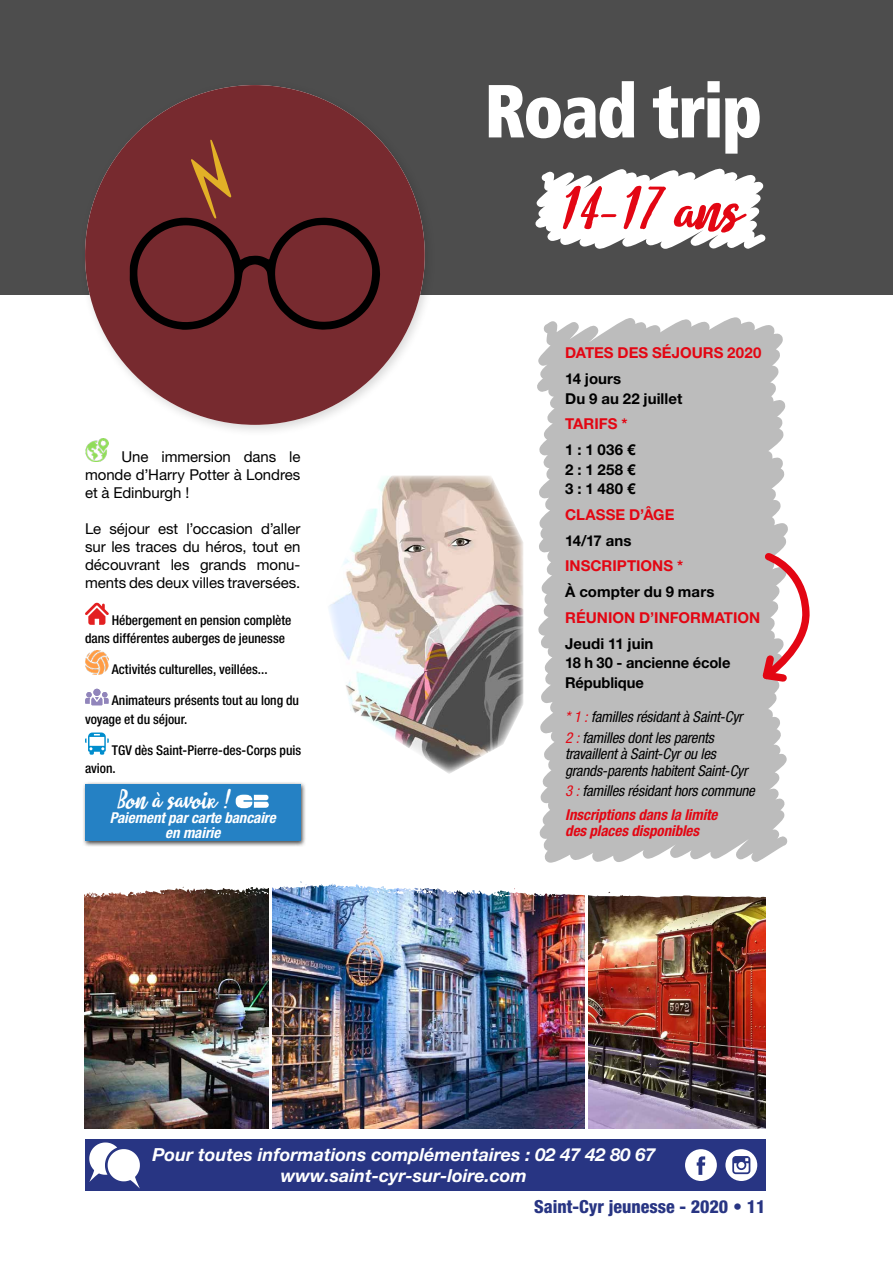
<style>
.page{position:relative;width:893px;height:1276px;background:#fff}
.page>*{position:absolute;margin:0;border:0;box-sizing:border-box;transform-origin:0 0}
.t1{font:900 condensed 75px "Frutiger";letter-spacing:-.025em;color:#fff;scale:.9 1}
.t2{font:italic 60px "Molleat";color:#e30613;scale:1.12 1}
.t3{font:italic 27px "Molleat";color:#fff}
.t4{font:italic 700 18px/21.6px "Helvetica Neue LT Pro";color:#fff;text-align:center}
.t5{font:800 condensed 18px "Helvetica Neue LT Std";color:#283583}
.t6{font:15px/18px "Helvetica Neue LT Pro";letter-spacing:-.005em;color:#000;text-align:justify}
.t7{font:italic condensed 15px/20.7px "Helvetica Neue LT Pro";letter-spacing:-.015em;color:#000}
.t8{font:700 15px/19.4px "Helvetica Neue LT Std";color:#000}
.t9{font:700 15px "Helvetica Neue LT Std";color:#e30613}
.t10{font:italic 700 condensed 15px/16.5px "Helvetica Neue LT Std";letter-spacing:-.005em;color:#e30613}
.t11{font:italic 700 condensed 15px/15px "Helvetica Neue LT Std";letter-spacing:-.005em;color:#fff;text-align:center}
.t12{font:500 condensed 13.5px/18.3px "Helvetica Neue LT Pro";color:#000}
.s1{color:#e30613}
</style>
<div class="page">
<img style="left:329px;top:475px;width:194px;height:299px">
<div style="left:82px;top:781px;width:224px;height:66px;background:#000;opacity:.75"></div>
<div style="left:85px;top:784px;width:215px;height:57px;background:#2581c4"></div>
<svg style="left:235px;top:794px;width:34px;height:14px"></svg>
<div style="left:0;top:0;width:893px;height:294px;background:#4d4d4d"></div>
<div style="left:79px;top:79px;width:358px;height:358px;background:#000;opacity:.15"></div>
<div style="left:85px;top:85px;width:340px;height:340px;background:#772a2f;border-radius:170px"></div>
<svg style="left:130px;top:140px;width:250px;height:190px"></svg>
<svg style="left:85px;top:603px;width:24px;height:22px"></svg>
<img style="left:85px;top:650px;width:24px;height:24px">
<svg style="left:85px;top:689px;width:24px;height:16px"></svg>
<svg style="left:85px;top:732px;width:24px;height:22px"></svg>
<img style="left:85px;top:438px;width:24px;height:24px">
<div style="left:85px;top:1139px;width:680px;height:52px;background:#283583"></div>
<svg style="left:89px;top:1142px;width:51px;height:46px"></svg>
<svg style="left:685px;top:1149px;width:32px;height:32px"></svg>
<svg style="left:725px;top:1149px;width:32px;height:32px"></svg>
<svg style="left:535px;top:168px;width:231px;height:81px"></svg>
<svg style="left:537px;top:317px;width:251px;height:546px;background:#c1c1c1"></svg>
<svg style="left:757px;top:549px;width:53px;height:137px"></svg>
<img style="left:85px;top:901px;width:184px;height:227px">
<img style="left:589px;top:901px;width:176px;height:227px">
<img style="left:273px;top:901px;width:312px;height:227px">
<img style="left:84px;top:881px;width:682px;height:20px">
<h1 class="t1" style="left:484px;top:65px;width:310px">Road trip</h1>
<p class="t6" style="left:85px;top:447px;width:217px;text-indent:37px">Une immersion dans le monde d’Harry Potter à Londres et à Edinburgh !</p>
<p class="t6" style="left:85px;top:519px;width:217px">Le séjour est l’occasion d’aller sur les traces du héros, tout en découvrant les grands monu&shy;ments des deux villes traversées.</p>
<p class="t12" style="left:85px;top:611px;width:208px;text-indent:27px">Hébergement en pension complète dans différentes auberges de jeunesse</p>
<p class="t12" style="left:112px;top:660px;width:157px">Activités culturelles, veillées...</p>
<p class="t12" style="left:85px;top:691px;width:216px;text-indent:27px">Animateurs présents tout au long du voyage et du séjour.</p>
<p class="t12" style="left:85px;top:740px;width:218px;text-indent:27px">TGV dès Saint-Pierre-des-Corps puis avion.</p>
<h3 class="t3" style="left:116px;top:783px;width:114px">Bon à savoir !</h3>
<p class="t11" style="left:110px;top:810px;width:167px">Paiement par carte bancaire en mairie</p>
<h2 class="t2" style="left:556px;top:174px;width:166px">14-17 ans</h2>
<p class="t9" style="left:565px;top:344px;width:198px">DATES DES SÉJOURS 2020</p>
<p class="t8" style="left:565px;top:369px;width:119px">14 jours<br>Du 9 au 22 juillet</p>
<p class="t9" style="left:565px;top:415px;width:64px">TARIFS *</p>
<p class="t8" style="left:565px;top:440px;width:72px;text-align:justify">1 : 1 036 € 2 : 1 258 € 3 : 1 480 €</p>
<p class="t9" style="left:565px;top:505px;width:111px">CLASSE D’ÂGE</p>
<p class="t8" style="left:565px;top:530px;width:68px">14/17 ans</p>
<p class="t9" style="left:565px;top:556px;width:119px">INSCRIPTIONS *</p>
<p class="t8" style="left:565px;top:582px;width:151px">À compter du 9 mars</p>
<p class="t9" style="left:565px;top:608px;width:197px">RÉUNION D’INFORMATION</p>
<p class="t8" style="left:565px;top:633px;width:167px">Jeudi 11 juin<br>18 h 30 - ancienne école<br>République</p>
<p class="t7" style="left:565px;top:706px;width:179px"><span class="s1">* 1 :</span> familles résidant à Saint-Cyr<br><span class="s1">2 :</span> familles dont les parents</p>
<p class="t7" style="left:565px;top:746px;width:184px;line-height:16.5px">travaillent à Saint-Cyr ou les grands-parents habitent Saint-Cyr</p>
<p class="t7" style="left:565px;top:781px;width:191px"><span class="s1">3 :</span> familles résidant hors commune</p>
<p class="t10" style="left:565px;top:806px;width:154px">Inscriptions dans la limite des places disponibles</p>
<h3 class="t4" style="left:152px;top:1143px;width:505px">Pour toutes informations complémentaires : 02 47 42 80 67 www.saint-cyr-sur-loire.com</h3>
<h3 class="t5" style="left:534px;top:1195px;width:233px">Saint-Cyr jeunesse - 2020 • 11</h3>
</div>
